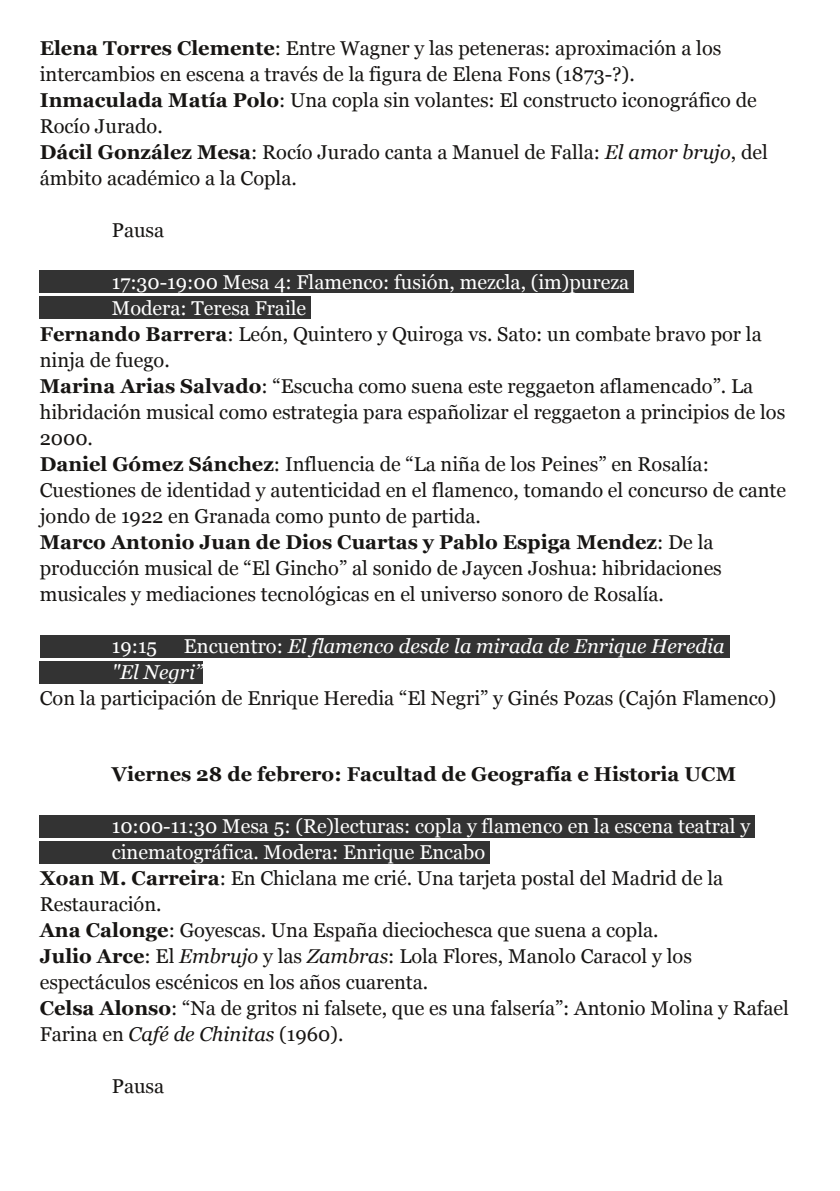
<style>
.page{position:relative;width:840px;height:1191px;background:#fff}
.page>*{position:absolute;margin:0;border:0;box-sizing:border-box;transform-origin:0 0}
.t1{font:20px/26px "Georgia";color:#171513}
.t2{font:20px "Georgia";color:#fff}
.t3{font:700 20px "Georgia";color:#171513}
.t4{font:italic 20px/26px "Georgia";color:#fff}
.s1{font-weight:700}
.s2{font-style:italic}
.s3{font-weight:400}
.s4{font-style:normal}
</style>
<div class="page">
<div style="left:40px;top:270px;width:593px;height:23px;background:#333"></div>
<div style="left:40px;top:296px;width:271px;height:23px;background:#333"></div>
<div style="left:40px;top:634px;width:688px;height:23px;background:#333"></div>
<div style="left:40px;top:660px;width:163px;height:23px;background:#333"></div>
<div style="left:40px;top:814px;width:714px;height:23px;background:#333"></div>
<div style="left:40px;top:840px;width:449px;height:23px;background:#333"></div>
<p class="t1" style="left:40px;top:35px;width:729px"><span class="s1">Elena Torres Clemente</span>: Entre Wagner y las peteneras: aproximación a los intercambios en escena a través de la figura de Elena Fons (1873-?).<br><span class="s1">Inmaculada Matía Polo</span>: Una copla sin volantes: El constructo iconográfico de Rocío Jurado.<br><span class="s1">Dácil González Mesa</span>: Rocío Jurado canta a Manuel de Falla: <span class="s2">El amor brujo</span>, del ámbito académico a la Copla.</p>
<p class="t1" style="left:112px;top:217px;width:54px">Pausa</p>
<p class="t2" style="left:112px;top:271px;width:518px">17:30-19:00 Mesa 4: Flamenco: fusión, mezcla, (im)pureza</p>
<p class="t2" style="left:112px;top:297px;width:196px">Modera: Teresa Fraile</p>
<p class="t1" style="left:40px;top:321px;width:723px"><span class="s1">Fernando Barrera</span>: León, Quintero y Quiroga vs. Sato: un combate bravo por la</p>
<p class="t1" style="left:40px;top:347px;width:131px">ninja de fuego.</p>
<p class="t1" style="left:40px;top:373px;width:714px"><span class="s1">Marina Arias Salvado</span>: “Escucha como suena este reggaeton aflamencado”. La</p>
<p class="t1" style="left:40px;top:399px;width:746px">hibridación musical como estrategia para españolizar el reggaeton a principios de los</p>
<p class="t1" style="left:40px;top:425px;width:55px">2000.</p>
<p class="t1" style="left:40px;top:451px;width:670px"><span class="s1">Daniel Gómez Sánchez</span>: Influencia de “La niña de los Peines” en Rosalía:</p>
<p class="t1" style="left:40px;top:477px;width:747px">Cuestiones de identidad y autenticidad en el flamenco, tomando el concurso de cante</p>
<p class="t1" style="left:40px;top:503px;width:442px">jondo de 1922 en Granada como punto de partida.</p>
<p class="t3" style="left:40px;top:531px;width:675px">Marco Antonio Juan de Dios Cuartas y Pablo Espiga Mendez<span class="s3">: De la</span></p>
<p class="t1" style="left:40px;top:555px;width:683px">producción musical de “El Gincho” al sonido de Jaycen Joshua: hibridaciones</p>
<p class="t1" style="left:40px;top:581px;width:625px">musicales y mediaciones tecnológicas en el universo sonoro de Rosalía.</p>
<p class="t2" style="left:112px;top:635px;width:47px">19:15</p>
<p class="t4" style="left:112px;top:633px;width:614px;text-indent:72px"><span class="s4">Encuentro:</span> El flamenco desde la mirada de Enrique Heredia "El Negri”</p>
<p class="t1" style="left:40px;top:685px;width:737px">Con la participación de Enrique Heredia “El Negri” y Ginés Pozas (Cajón Flamenco)</p>
<p class="t3" style="left:112px;top:763px;width:625px">Viernes 28 de febrero: Facultad de Geografía e Historia UCM</p>
<p class="t2" style="left:112px;top:815px;width:639px">10:00-11:30 Mesa 5: (Re)lecturas: copla y flamenco en la escena teatral y</p>
<p class="t2" style="left:112px;top:841px;width:374px">cinematográfica. Modera: Enrique Encabo</p>
<p class="t1" style="left:40px;top:865px;width:684px"><span class="s1">Xoan M. Carreira</span>: En Chiclana me crié. Una tarjeta postal del Madrid de la</p>
<p class="t1" style="left:40px;top:891px;width:123px">Restauración.</p>
<p class="t1" style="left:40px;top:917px;width:620px"><span class="s1">Ana Calonge</span>: Goyescas. Una España dieciochesca que suena a copla.</p>
<p class="t1" style="left:40px;top:943px;width:653px"><span class="s1">Julio Arce</span>: El <span class="s2">Embrujo</span> y las <span class="s2">Zambras</span>: Lola Flores, Manolo Caracol y los</p>
<p class="t1" style="left:40px;top:969px;width:390px">espectáculos escénicos en los años cuarenta.</p>
<p class="t1" style="left:40px;top:995px;width:750px"><span class="s1">Celsa Alonso</span>: “Na de gritos ni falsete, que es una falsería”: Antonio Molina y Rafael</p>
<p class="t1" style="left:40px;top:1021px;width:305px">Farina en <span class="s2">Café de Chinitas</span> (1960).</p>
<p class="t1" style="left:112px;top:1073px;width:54px">Pausa</p>
</div>
